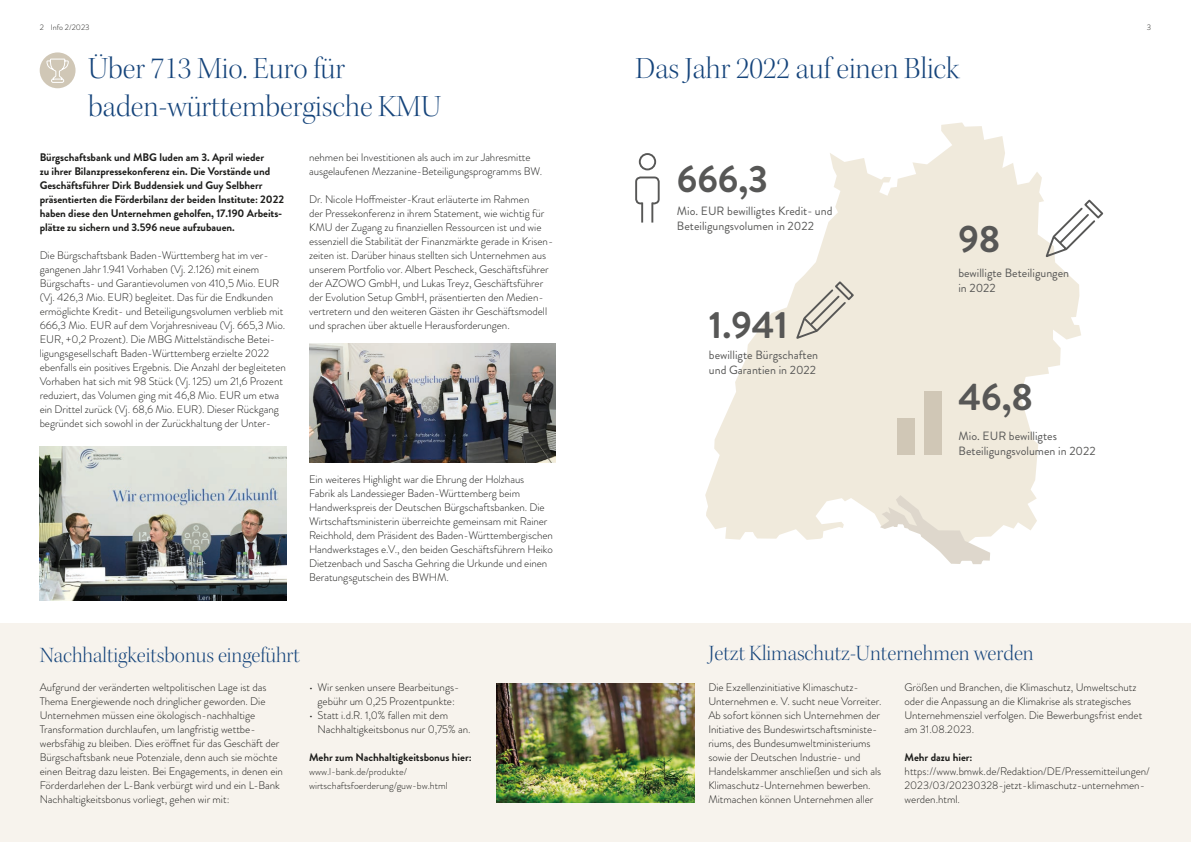
<style>
.page{position:relative;width:1191px;height:842px;background:#fff}
.page>*{position:absolute;margin:0;border:0;box-sizing:border-box;transform-origin:0 0}
.t1{font:700 38px "Brandon Grotesque";color:#575756}
.t2{font:31px/37.2px "Kepler Std Light Disp";color:#15447b}
.t3{font:22px "Kepler Std Light Disp";color:#15447b}
.t4{font:12px/15.3px "Brandon Grotesque";color:#575756}
.t5{font:300 11px/14px "Brandon Grotesque";letter-spacing:-.005em;color:#1d1d1b}
.t6{font:700 11px/14px "Brandon Grotesque";letter-spacing:-.005em;color:#1d1d1b}
.t7{font:300 10px/14px "Brandon Grotesque";letter-spacing:-.005em;color:#1d1d1b}
.t8{font:300 8px "Brandon Grotesque";color:#1d1d1b}
</style>
<div class="page">
<div style="left:0;top:624px;width:1191px;height:218px;background:#f7f3ed"></div>
<img style="left:309px;top:343px;width:247px;height:119px">
<div style="left:40px;top:52px;width:36px;height:36px;background:#d0c7b6;border-radius:50%"></div>
<svg style="left:46px;top:52px;width:23px;height:31px"></svg>
<svg style="left:705px;top:122px;width:376px;height:418px;fill:#f0eadc"></svg>
<svg style="left:877px;top:493px;width:114px;height:71px"></svg>
<div style="left:639px;top:153px;width:17px;height:17px;border:2px solid #575756;border-radius:50%"></div>
<hr style="left:641px;top:203px;width:2px;height:20px;background:#575756">
<hr style="left:651px;top:203px;width:2px;height:20px;background:#575756">
<div style="left:635px;top:177px;width:24px;height:27px;border:2px solid #575756;border-radius:4px"></div>
<svg style="left:795px;top:280px;width:60px;height:60px"></svg>
<svg style="left:1044px;top:198px;width:60px;height:61px"></svg>
<div style="left:924px;top:392px;width:18px;height:63px;background:#d0c7b6"></div>
<div style="left:897px;top:418px;width:18px;height:37px;background:#d0c7b6"></div>
<img style="left:496px;top:683px;width:198px;height:119px">
<img style="left:40px;top:446px;width:246px;height:155px">
<p class="t8" style="left:40px;top:21px;width:51px">2 Info 2/2023</p>
<p class="t8" style="left:1147px;top:21px;width:6px">3</p>
<h2 class="t2" style="left:88px;top:51px;width:354px">Über 713 Mio. Euro für baden-württembergische KMU</h2>
<p class="t6" style="left:40px;top:150px;width:246px">Bürgschaftsbank und MBG luden am 3. April wieder<br>zu ihrer Bilanzpressekonferenz ein. Die Vorstände und Geschäftsführer Dirk Buddensiek und Guy Selbherr präsentierten die Förderbilanz der beiden Institute: 2022 haben diese den Unternehmen geholfen, 17.190 Arbeits&shy;plätze zu sichern und 3.596 neue aufzubauen.</p>
<p class="t5" style="left:40px;top:248px;width:248px">Die Bürgschaftsbank Baden-Württemberg hat im ver&shy;gangenen Jahr 1.941 Vorhaben (Vj. 2.126) mit einem Bürgschafts- und Garantievolumen von 410,5 Mio. EUR (Vj. 426,3 Mio. EUR) begleitet. Das für die Endkunden ermöglichte Kredit- und Beteiligungsvolumen verblieb mit 666,3 Mio. EUR auf dem Vorjahresniveau (Vj. 665,3 Mio.<br>EUR, +0,2 Prozent). Die MBG Mittelständische Betei&shy;ligungsgesellschaft Baden-Württemberg erzielte 2022 ebenfalls ein positives Ergebnis. Die Anzahl der begleiteten Vorhaben hat sich mit 98 Stück (Vj. 125) um 21,6 Prozent reduziert, das Volumen ging mit 46,8 Mio. EUR um etwa ein Drittel zurück (Vj. 68,6 Mio. EUR). Dieser Rückgang begründet sich sowohl in der Zurückhaltung der Unter-</p>
<h2 class="t2" style="left:635px;top:51px;width:325px">Das Jahr 2022 auf einen Blick</h2>
<p class="t5" style="left:309px;top:150px;width:235px">nehmen bei Investitionen als auch im zur Jahresmitte ausgelaufenen Mezzanine-Beteiligungsprogramms BW.</p>
<p class="t5" style="left:309px;top:192px;width:246px">Dr. Nicole Hoffmeister-Kraut erläuterte im Rahmen<br>der Pressekonferenz in ihrem Statement, wie wichtig für KMU der Zugang zu finanziellen Ressourcen ist und wie essenziell die Stabilität der Finanzmärkte gerade in Krisen&shy;zeiten ist. Darüber hinaus stellten sich Unternehmen aus unserem Portfolio vor. Albert Pescheck, Geschäftsführer der AZOWO GmbH, und Lukas Treyz, Geschäftsführer der Evolution Setup GmbH, präsentierten den Medien&shy;vertretern und den weiteren Gästen ihr Geschäftsmodell und sprachen über aktuelle Herausforderungen.</p>
<h1 class="t1" style="left:677px;top:152px;width:93px">666,3</h1>
<p class="t4" style="left:677px;top:203px;width:157px">Mio. EUR bewilligtes Kredit- und<br>Beteiligungsvolumen in 2022</p>
<h1 class="t1" style="left:958px;top:212px;width:44px">98</h1>
<p class="t4" style="left:958px;top:265px;width:112px">bewilligte Beteiligungen in 2022</p>
<h1 class="t1" style="left:709px;top:299px;width:81px">1.941</h1>
<p class="t4" style="left:709px;top:347px;width:111px">bewilligte Bürgschaften und Garantien in 2022</p>
<h1 class="t1" style="left:958px;top:370px;width:76px">46,8</h1>
<p class="t4" style="left:958px;top:428px;width:138px">Mio. EUR bewilligtes<br>Beteiligungsvolumen in 2022</p>
<p class="t5" style="left:309px;top:472px;width:245px">Ein weiteres Highlight war die Ehrung der Holzhaus Fabrik als Landessieger Baden-Württemberg beim Handwerkspreis der Deutschen Bürgschaftsbanken. Die Wirtschaftsministerin überreichte gemeinsam mit Rainer Reichhold, dem Präsident des Baden-Württembergischen Handwerkstages e.V., den beiden Geschäftsführern Heiko Dietzenbach und Sascha Gehring die Urkunde und einen Beratungsgutschein des BWHM.</p>
<h3 class="t3" style="left:40px;top:642px;width:262px">Nachhaltigkeitsbonus eingeführt</h3>
<p class="t5" style="left:40px;top:680px;width:245px">Aufgrund der veränderten weltpolitischen Lage ist das Thema Energiewende noch dringlicher geworden. Die Unternehmen müssen eine ökologisch-nachhaltige Transformation durchlaufen, um langfristig wettbe&shy;werbsfähig zu bleiben. Dies eröffnet für das Geschäft der Bürgschaftsbank neue Potenziale, denn auch sie möchte einen Beitrag dazu leisten. Bei Engagements, in denen ein Förderdarlehen der L-Bank verbürgt wird und ein L-Bank Nachhaltigkeitsbonus vorliegt, gehen wir mit:</p>
<p class="t5" style="left:309px;top:680px;width:152px;text-align:center">• Wir senken unsere Bearbeitungs&shy;gebühr um 0,25 Prozentpunkte:</p>
<p class="t5" style="left:317px;top:708px;width:155px;text-indent:-9px">• Statt i.d.R. 1,0% fallen mit dem<br>Nachhaltigkeitsbonus nur 0,75% an.</p>
<p class="t6" style="left:309px;top:750px;width:164px">Mehr zum Nachhaltigkeitsbonus hier:</p>
<p class="t7" style="left:309px;top:764px;width:140px">www.l-bank.de/produkte/ wirtschaftsfoerderung/guw-bw.html</p>
<h3 class="t3" style="left:709px;top:641px;width:326px">Jetzt Klimaschutz-Unternehmen werden</h3>
<p class="t5" style="left:708px;top:680px;width:175px">Die Exzellenzinitiative Klimaschutz-Unternehmen e. V. sucht neue Vorreiter.<br>Ab sofort können sich Unternehmen der Initiative des Bundeswirtschaftsministe&shy;riums, des Bundesumweltministeriums sowie der Deutschen Industrie- und Handelskammer anschließen und sich als Klimaschutz-Unternehmen bewerben.<br>Mitmachen können Unternehmen aller</p>
<p class="t5" style="left:904px;top:680px;width:239px">Größen und Branchen, die Klimaschutz, Umweltschutz oder die Anpassung an die Klimakrise als strategisches Unternehmensziel verfolgen. Die Bewerbungsfrist endet am 31.08.2023.</p>
<p class="t6" style="left:904px;top:750px;width:69px">Mehr dazu hier:</p>
<p class="t5" style="left:904px;top:764px;width:247px">https://www.bmwk.de/Redaktion/DE/Pressemitteilungen/<br>2023/03/20230328-jetzt-klimaschutz-unternehmen&shy;werden.html.</p>
</div>
